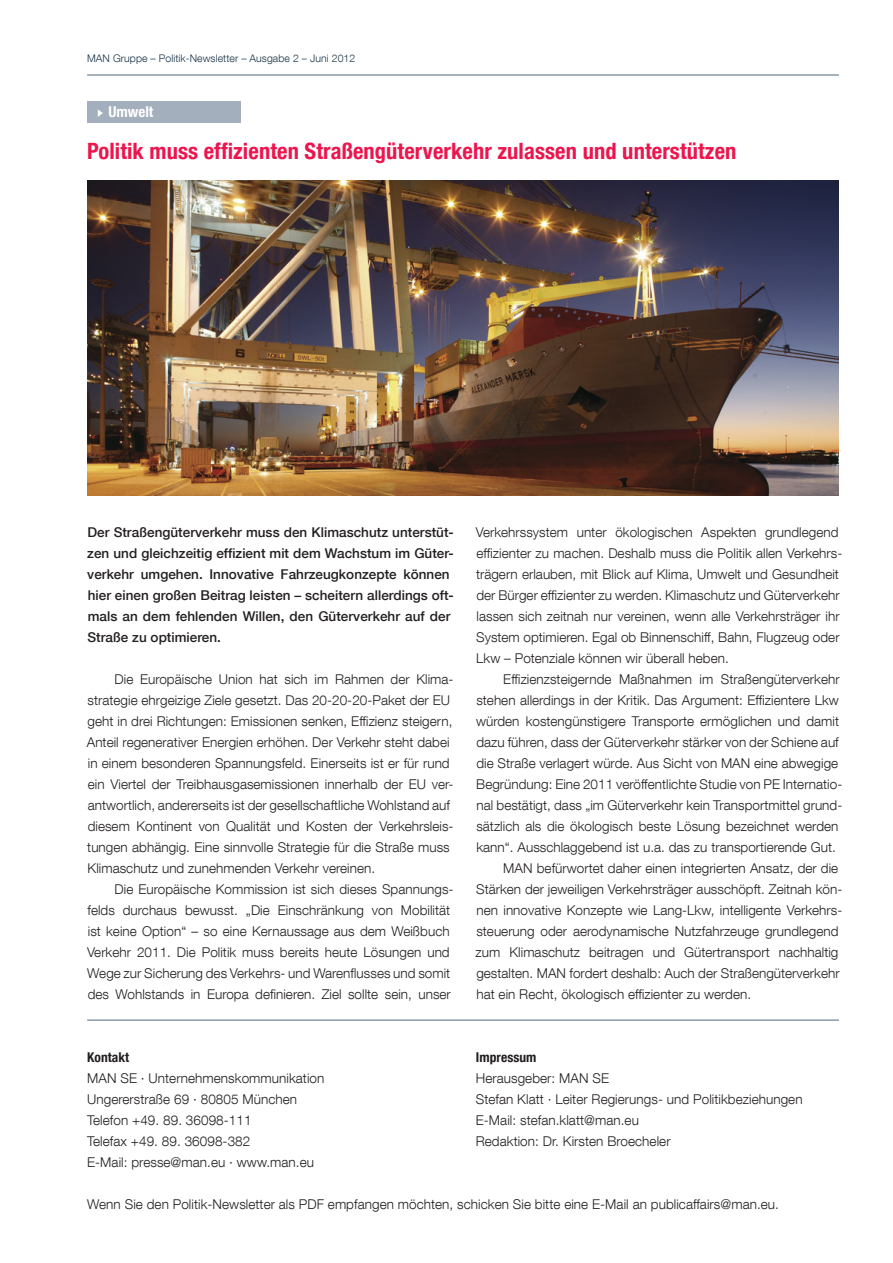
<style>
.page{position:relative;width:893px;height:1263px;background:#fff}
.page>*{position:absolute;margin:0;border:0;box-sizing:border-box;transform-origin:0 0}
.Headline{font:22.5px "MAN Helvetica Neue 77 Bold Cond";letter-spacing:.005em;color:#ed154d}
.t1{font:15px "MAN Helvetica Neue 77 Bold Cond";color:#fff}
.Fließtext{font:300 13.5px/21px "MAN Helvetica Neue 45";letter-spacing:.005em;color:#231f20}
.Fließtext-2{font:500 13.5px/21px "MAN Helvetica Neue 65";letter-spacing:.005em;color:#231f20}
.Fließtext-3{font:13.5px "MAN Helvetica Neue 77 Bold Cond";letter-spacing:.005em;color:#231f20}
.Fließtext-4{font:300 10.5px "MAN Helvetica Neue 45";letter-spacing:.005em;color:#1a3548}
</style>
<div class="page">
<hr style="left:87px;top:1019px;width:752px;height:2px;background:#8c99a8">
<hr style="left:87px;top:74px;width:752px;height:2px;background:#8c99a8">
<div style="left:87px;top:101px;width:154px;height:21px;background:#a3afbc"></div>
<svg style="left:98px;top:109px;width:5px;height:8px"></svg>
<img style="left:87px;top:180px;width:752px;height:315px">
<p class="Fließtext-4" style="left:87px;top:51px;width:270px">MAN Gruppe – Politik-Newsletter – Ausgabe 2 – Juni 2012</p>
<p class="t1" style="left:108px;top:103px;width:46px">Umwelt</p>
<p class="Headline" style="left:87px;top:138px;width:651px">Politik muss effizienten Straßengüterverkehr zulassen und unterstützen</p>
<p class="Fließtext-2" style="left:87px;top:522px;width:368px">Der Straßengüterverkehr muss den Klimaschutz unterstüt&shy;zen und gleichzeitig effizient mit dem Wachstum im Güter&shy;verkehr umgehen. Innovative Fahrzeugkonzepte können hier einen großen Beitrag leisten – scheitern allerdings oft&shy;mals an dem fehlenden Willen, den Güterverkehr auf der Straße zu optimieren.</p>
<p class="Fließtext" style="left:87px;top:668px;width:368px;text-indent:28px">Die Europäische Union hat sich im Rahmen der Klima&shy;strategie ehrgeizige Ziele gesetzt. Das 20-20-20-Paket der EU geht in drei Richtungen: Emissionen senken, Effizienz steigern, Anteil regenerativer Energien erhöhen. Der Verkehr steht dabei in einem besonderen Spannungsfeld. Einerseits ist er für rund ein Viertel der Treibhausgasemissionen innerhalb der EU ver&shy;antwortlich, andererseits ist der gesellschaftliche Wohlstand auf diesem Kontinent von Qualität und Kosten der Verkehrsleis&shy;tungen abhängig. Eine sinnvolle Strategie für die Straße muss Klimaschutz und zunehmenden Verkehr vereinen.</p>
<p class="Fließtext" style="left:87px;top:879px;width:368px;text-indent:28px">Die Europäische Kommission ist sich dieses Spannungs&shy;felds durchaus bewusst. „Die Einschränkung von Mobilität ist keine Option“ – so eine Kernaussage aus dem Weißbuch Verkehr 2011. Die Politik muss bereits heute Lösungen und Wege zur Sicherung des Verkehrs- und Warenflusses und somit des Wohlstands in Europa definieren. Ziel sollte sein, unser</p>
<p class="Fließtext-3" style="left:87px;top:1049px;width:44px">Kontakt</p>
<p class="Fließtext" style="left:87px;top:1067px;width:239px">MAN SE · Unternehmenskommunikation</p>
<p class="Fließtext" style="left:87px;top:1088px;width:211px">Ungererstraße 69 · 80805 München</p>
<p class="Fließtext" style="left:87px;top:1109px;width:166px">Telefon +49. 89. 36098-111</p>
<p class="Fließtext" style="left:87px;top:1130px;width:165px">Telefax +49. 89. 36098-382</p>
<p class="Fließtext" style="left:87px;top:1151px;width:228px">E-Mail: presse@man.eu · www.man.eu</p>
<p class="Fließtext" style="left:476px;top:522px;width:368px">Verkehrssystem unter ökologischen Aspekten grundlegend effizienter zu machen. Deshalb muss die Politik allen Verkehrs&shy;trägern erlauben, mit Blick auf Klima, Umwelt und Gesundheit der Bürger effizienter zu werden. Klimaschutz und Güterverkehr lassen sich zeitnah nur vereinen, wenn alle Verkehrsträger ihr System optimieren. Egal ob Binnenschiff, Bahn, Flugzeug oder Lkw – Potenziale können wir überall heben.</p>
<p class="Fließtext" style="left:476px;top:669px;width:368px;text-indent:27px">Effizienzsteigernde Maßnahmen im Straßengüterverkehr stehen allerdings in der Kritik. Das Argument: Effizientere Lkw würden kostengünstigere Transporte ermöglichen und damit dazu führen, dass der Güterverkehr stärker von der Schiene auf die Straße verlagert würde. Aus Sicht von MAN eine abwegige Begründung: Eine 2011 veröffentlichte Studie von PE Internatio&shy;nal bestätigt, dass „im Güterverkehr kein Transportmittel grund&shy;sätzlich als die ökologisch beste Lösung bezeichnet werden kann“. Ausschlaggebend ist u.a. das zu transportierende Gut.</p>
<p class="Fließtext" style="left:476px;top:858px;width:368px;text-indent:28px">MAN befürwortet daher einen integrierten Ansatz, der die Stärken der jeweiligen Verkehrsträger ausschöpft. Zeitnah kön&shy;nen innovative Konzepte wie Lang-Lkw, intelligente Verkehrs&shy;steuerung oder aerodynamische Nutzfahrzeuge grundlegend zum Klimaschutz beitragen und Gütertransport nachhaltig gestalten. MAN fordert deshalb: Auch der Straßengüterverkehr hat ein Recht, ökologisch effizienter zu werden.</p>
<p class="Fließtext-3" style="left:476px;top:1049px;width:62px">Impressum</p>
<p class="Fließtext" style="left:476px;top:1067px;width:135px">Herausgeber: MAN SE</p>
<p class="Fließtext" style="left:476px;top:1088px;width:328px">Stefan Klatt · Leiter Regierungs- und Politikbeziehungen</p>
<p class="Fließtext" style="left:476px;top:1109px;width:165px">E-Mail: stefan.klatt@man.eu</p>
<p class="Fließtext" style="left:476px;top:1130px;width:196px">Redaktion: Dr. Kirsten Broecheler</p>
<p class="Fließtext" style="left:87px;top:1193px;width:693px">Wenn Sie den Politik-Newsletter als PDF empfangen möchten, schicken Sie bitte eine E-Mail an publicaffairs@man.eu.</p>
</div>
